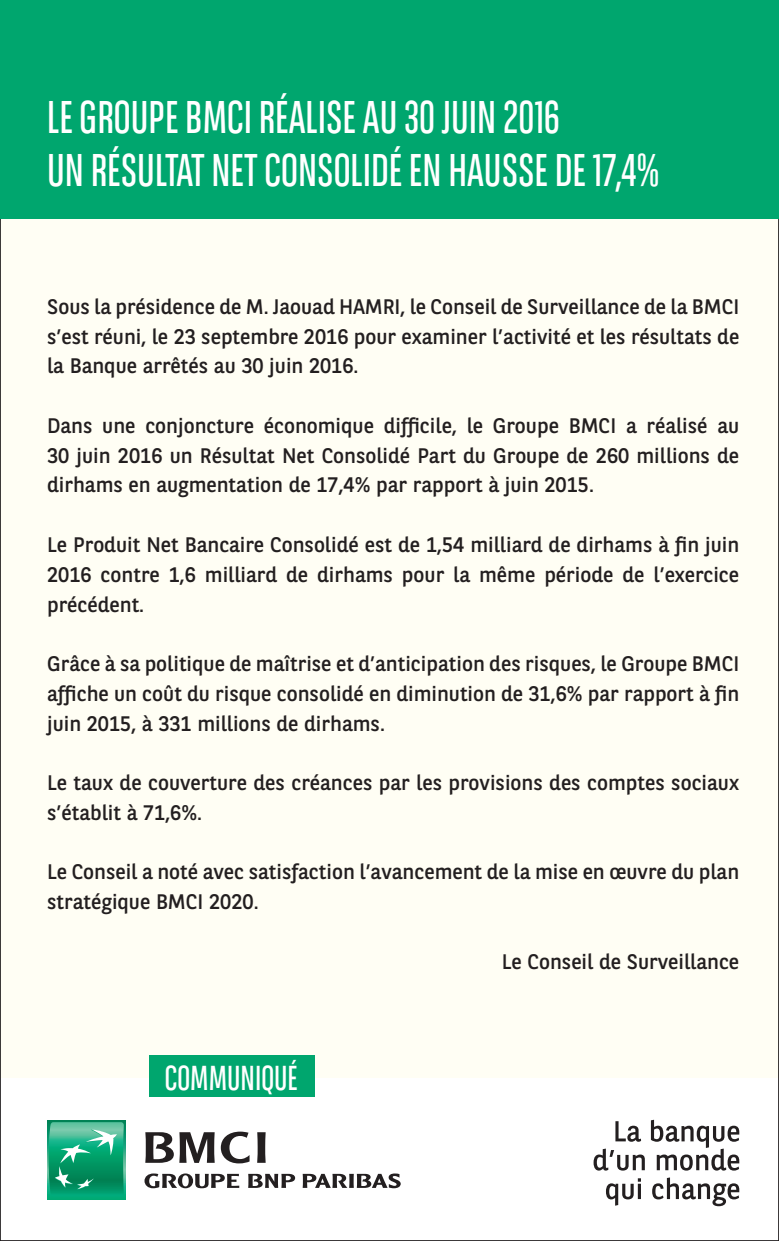
<style>
.page{position:relative;width:779px;height:1241px;background:#fff}
.page>*{position:absolute;margin:0;border:0;box-sizing:border-box;transform-origin:0 0}
.t1{font:45.5px "BNPP Sans Condensed";color:#fff}
.t2{font:34.48px "BNPP Sans Condensed";color:#fff}
.t3{font:21px/29.8px "BNPP Sans";color:#231f20;text-align:justify}
</style>
<div class="page">
<div style="left:0;top:0;width:779px;height:1076px;background:#fffef4"></div>
<div style="left:0;top:0;width:779px;height:218px;background:#00a66e"></div>
<div style="left:47px;top:1120px;width:78px;height:78px;background:linear-gradient(to right,#00ab7a,#00ab7a)"></div>
<svg style="left:49px;top:1121px;width:75px;height:75px"></svg>
<svg style="left:145px;top:1132px;width:70px;height:30px"></svg>
<svg style="left:221px;top:1131px;width:29px;height:32px"></svg>
<svg style="left:257px;top:1132px;width:9px;height:30px"></svg>
<svg style="left:144px;top:1173px;width:95px;height:14px"></svg>
<svg style="left:248px;top:1173px;width:47px;height:14px"></svg>
<svg style="left:303px;top:1173px;width:98px;height:14px"></svg>
<svg style="left:615px;top:1121px;width:26px;height:20px"></svg>
<svg style="left:593px;top:1148px;width:52px;height:22px"></svg>
<svg style="left:651px;top:1119px;width:88px;height:51px"></svg>
<svg style="left:606px;top:1178px;width:35px;height:27px"></svg>
<svg style="left:652px;top:1177px;width:87px;height:28px"></svg>
<div style="left:149px;top:1055px;width:165px;height:41px;background:#00a66e"></div>
<p class="t1" style="left:47px;top:89px;width:514px">LE GROUPE BMCI RÉALISE AU 30 JUIN 2016</p>
<p class="t1" style="left:47px;top:142px;width:614px">UN RÉSULTAT NET CONSOLIDÉ EN HAUSSE DE 17,4%</p>
<p class="t3" style="left:47px;top:291px;width:694px">Sous la présidence de M. Jaouad HAMRI, le Conseil de Surveillance de la BMCI s’est réuni, le 23 septembre 2016 pour examiner l’activité et les résultats de la Banque arrêtés au 30 juin 2016.</p>
<p class="t3" style="left:47px;top:410px;width:693px">Dans une conjoncture économique difficile, le Groupe BMCI a réalisé au 30 juin 2016 un Résultat Net Consolidé Part du Groupe de 260 millions de dirhams en augmentation de 17,4% par rapport à juin 2015.</p>
<p class="t3" style="left:47px;top:529px;width:694px">Le Produit Net Bancaire Consolidé est de 1,54 milliard de dirhams à fin juin 2016 contre 1,6 milliard de dirhams pour la même période de l’exercice précédent.</p>
<p class="t3" style="left:47px;top:648px;width:694px">Grâce à sa politique de maîtrise et d’anticipation des risques, le Groupe BMCI affiche un coût du risque consolidé en diminution de 31,6% par rapport à fin juin 2015, à 331 millions de dirhams.</p>
<p class="t3" style="left:47px;top:767px;width:693px">Le taux de couverture des créances par les provisions des comptes sociaux s’établit à 71,6%.</p>
<p class="t3" style="left:47px;top:856px;width:693px">Le Conseil a noté avec satisfaction l’avancement de la mise en œuvre du plan stratégique BMCI 2020.</p>
<p class="t3" style="left:502px;top:945px;width:239px">Le Conseil de Surveillance</p>
<p class="t2" style="left:165px;top:1056px;width:134px">COMMUNIQUÉ</p>
</div>
